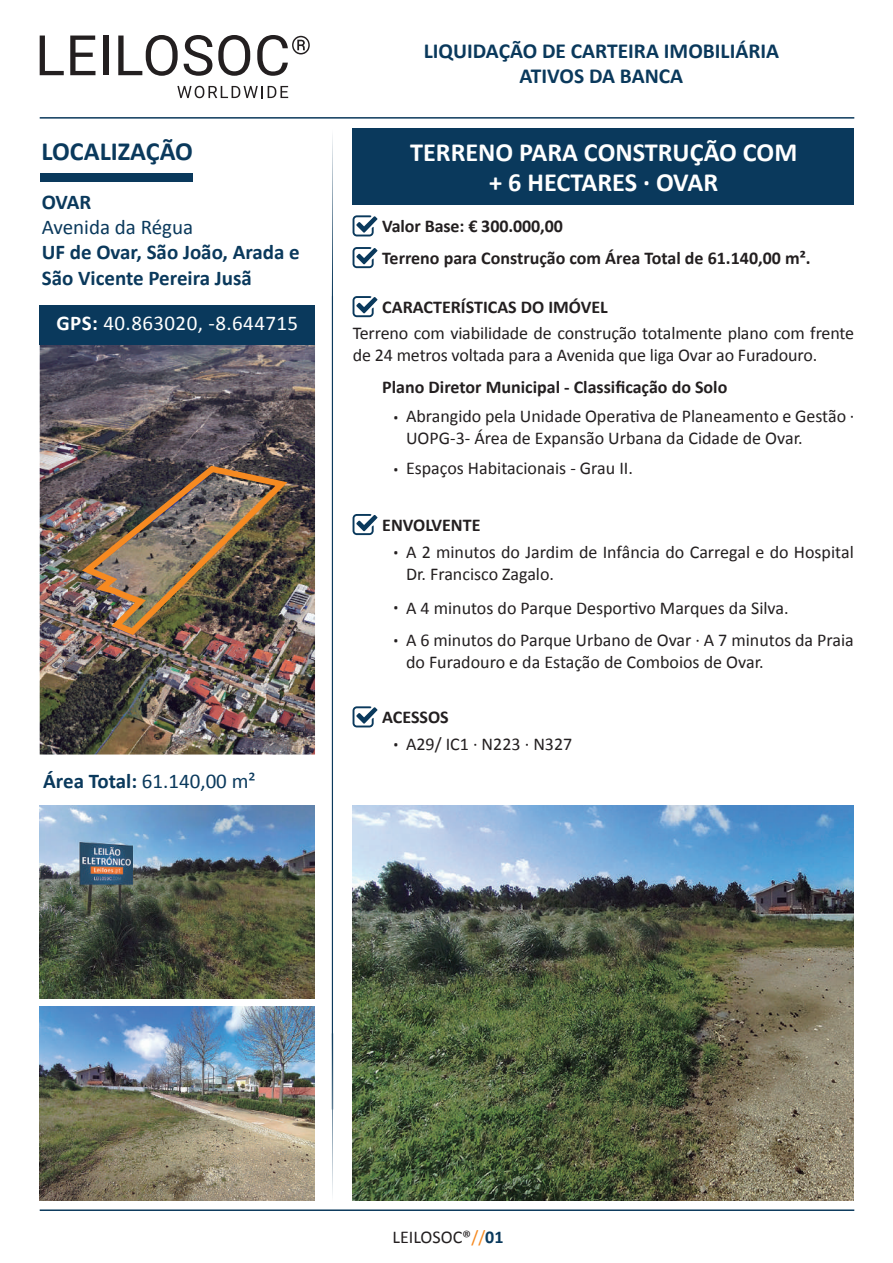
<style>
.page{position:relative;width:893px;height:1263px;background:#fff}
.page>*{position:absolute;margin:0;border:0;box-sizing:border-box;transform-origin:0 0}
.t1{font:700 26.25px/30px "Calibri";color:#fff;text-align:center}
.t2{font:700 26.25px "Calibri";color:#0a395c}
.t3{font:700 21.45px/25.8px "Calibri";color:#0a395c;text-align:center}
.t4{font:700 21px/25.2px "Calibri";color:#0a395c}
.t5{font:21px "Calibri";color:#0a395c}
.t6{font:21px "Calibri";letter-spacing:.02em;color:#fff}
.t7{font:700 21px "Calibri";color:#231f20}
.t8{font:18px/21.6px "Calibri";color:#231f20}
.t9{font:700 18px "Calibri";color:#231f20}
.s1{font-weight:700}
.s2{font-weight:700;font-size:21px}
.s3{color:#f68a21}
.s4{font-weight:700;color:#0a395c}
</style>
<div class="page">
<div style="left:353px;top:128px;width:501px;height:77px;background:#0a395c"></div>
<div style="left:40px;top:173px;width:152px;height:8px;background:#0a395c"></div>
<hr style="left:40px;top:117px;width:814px;height:2px;background:#0a395c">
<hr style="left:40px;top:1209px;width:814px;height:2px;background:#0a395c">
<img style="left:40px;top:345px;width:275px;height:409px">
<svg style="left:332px;top:135px;width:1px;height:1061px"></svg>
<svg style="left:353px;top:215px;width:24px;height:21px"></svg>
<svg style="left:353px;top:296px;width:24px;height:21px"></svg>
<svg style="left:353px;top:514px;width:24px;height:21px"></svg>
<svg style="left:353px;top:247px;width:24px;height:21px"></svg>
<div style="left:40px;top:305px;width:275px;height:40px;background:#0a395c"></div>
<svg style="left:40px;top:36px;width:24px;height:39px"></svg>
<svg style="left:70px;top:36px;width:25px;height:39px"></svg>
<div style="left:103px;top:36px;width:5px;height:39px;background:#231f20"></div>
<svg style="left:118px;top:35px;width:60px;height:41px"></svg>
<svg style="left:184px;top:35px;width:28px;height:41px"></svg>
<svg style="left:218px;top:35px;width:32px;height:41px"></svg>
<svg style="left:257px;top:35px;width:53px;height:41px"></svg>
<svg style="left:177px;top:86px;width:111px;height:12px"></svg>
<img style="left:353px;top:806px;width:501px;height:395px">
<svg style="left:353px;top:706px;width:24px;height:21px"></svg>
<img style="left:40px;top:806px;width:275px;height:192px">
<img style="left:40px;top:1006px;width:275px;height:195px">
<img style="left:76px;top:462px;width:218px;height:177px">
<p class="t3" style="left:424px;top:37px;width:357px">LIQUIDAÇÃO DE CARTEIRA IMOBILIÁRIA<br>ATIVOS DA BANCA</p>
<h1 class="t2" style="left:42px;top:132px;width:153px">LOCALIZAÇÃO</h1>
<h1 class="t1" style="left:410px;top:137px;width:389px">TERRENO PARA CONSTRUÇÃO COM + 6 HECTARES · OVAR</h1>
<p class="t4" style="left:42px;top:189px;width:51px">OVAR</p>
<p class="t5" style="left:42px;top:214px;width:153px">Avenida da Régua</p>
<p class="t4" style="left:42px;top:239px;width:260px">UF de Ovar, São João, Arada e<br>São Vicente Pereira Jusã</p>
<p class="t6" style="left:56px;top:310px;width:243px"><span class="s1">GPS:</span> 40.863020, -8.644715</p>
<p class="t5" style="left:43px;top:767px;width:214px"><span class="s1">Área Total:</span> 61.140,00 m²</p>
<p class="t9" style="left:382px;top:214px;width:182px">Valor Base: € 300.000,00</p>
<p class="t9" style="left:382px;top:246px;width:430px">Terreno para Construção com Área Total de 61.140,00 m².</p>
<p class="t9" style="left:382px;top:294px;width:227px">CARACTERÍSTICAS DO IMÓVEL</p>
<p class="t8" style="left:353px;top:322px;width:503px">Terreno com viabilidade de construção totalmente plano com frente de 24 metros voltada para a Avenida que liga Ovar ao Furadouro.</p>
<p class="t9" style="left:382px;top:374px;width:347px">Plano Diretor Municipal - Classificação do Solo</p>
<p class="t8" style="left:406px;top:404px;width:450px">Abrangido pela Unidade Operativa de Planeamento e Gestão ·<br>UOPG-3- Área de Expansão Urbana da Cidade de Ovar.</p>
<p class="t7" style="left:393px;top:402px;width:7px">·</p>
<p class="t8" style="left:393px;top:457px;width:241px"><span class="s2">·</span> Espaços Habitacionais - Grau II.</p>
<p class="t9" style="left:382px;top:512px;width:100px">ENVOLVENTE</p>
<p class="t7" style="left:393px;top:537px;width:7px">·</p>
<p class="t8" style="left:406px;top:540px;width:449px">A 2 minutos do Jardim de Infância do Carregal e do Hospital<br>Dr. Francisco Zagalo.</p>
<p class="t8" style="left:406px;top:591px;width:449px;line-height:32.5px;text-indent:-13px"><span class="s2">·</span> A 4 minutos do Parque Desportivo Marques da Silva.<br>A 6 minutos do Parque Urbano de Ovar · A 7 minutos da Praia</p>
<p class="t8" style="left:406px;top:650px;width:359px">do Furadouro e da Estação de Comboios de Ovar.</p>
<p class="t7" style="left:393px;top:625px;width:7px">·</p>
<p class="t9" style="left:382px;top:705px;width:68px">ACESSOS</p>
<p class="t7" style="left:393px;top:729px;width:7px">·</p>
<p class="t8" style="left:406px;top:733px;width:168px">A29/ IC1 · N223 · N327</p>
<p class="t8" style="left:392px;top:1226px;width:113px">LEILOSOC®<span class="s3">//</span><span class="s4">01</span></p>
</div>
